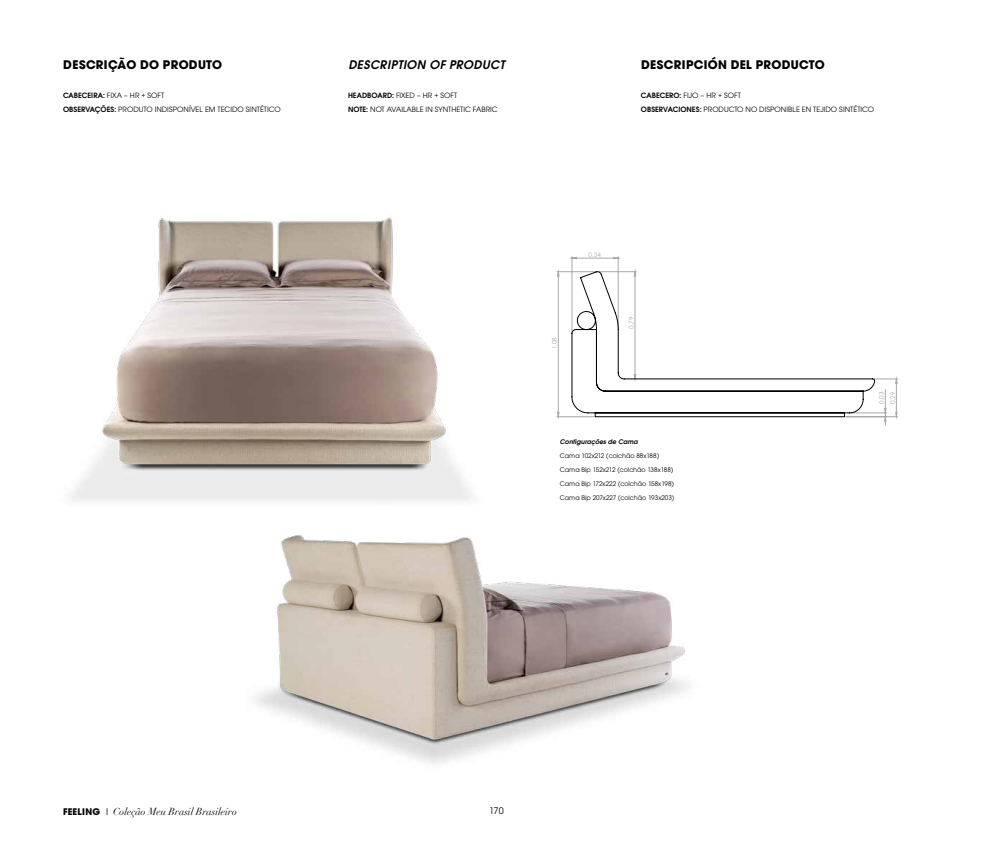
<style>
.page{position:relative;width:993px;height:851px;background:#fff}
.page>*{position:absolute;margin:0;border:0;box-sizing:border-box;transform-origin:0 0}
.t1{font:700 13px "Avalon";letter-spacing:.02em;color:#000}
.t2{font:italic 600 13px "Avalon";letter-spacing:.03em;color:#000}
.t3{font:italic 10px "Didot";color:#000}
.t4{font:700 10px "Avalon";letter-spacing:.025em;color:#000}
.t5{font:10px "Avalon";color:#000}
.t6{font:8px/14px "Avalon";color:#000}
.t7{font:7px/14px "Avalon";color:#000}
.t8{font:italic 600 7px "Avalon";color:#000}
.t9{font:6.3px "Century Gothic";color:#a8a8a8}
.s1{font-weight:600}
.s2{font-weight:400}
.s3{font-family:"Didot";font-weight:400;font-style:italic}
.s4{font-family:"Avalon";font-weight:700;font-style:normal}
.s5{font-family:"Avalon";font-style:normal}
</style>
<div class="page">
<img style="left:69px;top:217px;width:401px;height:285px">
<img style="left:229px;top:493px;width:460px;height:271px">
<hr style="left:618px;top:257px;width:1px;height:71px;background:#a8a8a8">
<hr style="left:571px;top:257px;width:1px;height:75px;background:#a8a8a8">
<hr style="left:556px;top:271px;width:40px;height:1px;background:#a8a8a8">
<hr style="left:556px;top:416px;width:37px;height:1px;background:#a8a8a8">
<svg style="left:571px;top:257px;width:47px;height:2px"></svg>
<svg style="left:557px;top:272px;width:316px;height:148px"></svg>
<svg style="left:873px;top:378px;width:24px;height:47px"></svg>
<svg style="left:571px;top:271px;width:303px;height:146px"></svg>
<h1 class="t1" style="left:63px;top:57px;width:160px">DESCRIÇÃO DO PRODUTO</h1>
<h1 class="t2" style="left:348px;top:57px;width:158px">DESCRIPTION OF PRODUCT</h1>
<h1 class="t1" style="left:641px;top:57px;width:185px">DESCRIPCIÓN DEL PRODUCTO</h1>
<p class="t6" style="left:63px;top:88px;width:219px"><span class="s1">CABECEIRA:</span> FIXA – HR + SOFT<br><span class="s1">OBSERVAÇÕES:</span> PRODUTO INDISPONÍVEL EM TECIDO SINTÉTICO</p>
<p class="t6" style="left:348px;top:88px;width:151px"><span class="s1">HEADBOARD:</span> FIXED – HR + SOFT<br><span class="s1">NOTE:</span> NOT AVAILABLE IN SYNTHETIC FABRIC</p>
<p class="t6" style="left:640px;top:88px;width:235px"><span class="s1">CABECERO:</span> FIJO – HR + SOFT<br><span class="s1">OBSERVACIONES:</span> PRODUCTO NO DISPONIBLE EN TEJIDO SINTÉTICO</p>
<p class="t9" style="left:550px;top:349px;width:14px;rotate:-90deg">1,08</p>
<p class="t9" style="left:588px;top:250px;width:14px">0,34</p>
<p class="t9" style="left:627px;top:329px;width:14px;rotate:-90deg">0,79</p>
<p class="t8" style="left:559px;top:437px;width:79px">Configurações de Cama</p>
<p class="t7" style="left:559px;top:448px;width:116px">Cama 102x212 (colchão 88x188)<br>Cama Bip 152x212 (colchão 138x188)<br>Cama Bip 172x222 (colchão 158x198)<br>Cama Bip 207x227 (colchão 193x203)</p>
<p class="t4" style="left:68px;top:804px;width:184px">F ELING ESTOFADOS <span class="s2">I</span> <span class="s3">Coleção Cot diano</span></p>
<p class="t5" style="left:489px;top:805px;width:16px">170</p>
<p class="t3" style="left:63px;top:804px;width:175px"><span class="s4">FEELING</span> <span class="s5">I</span> Coleção Meu Brasil Brasileiro</p>
<p class="t9" style="left:877px;top:404px;width:14px;rotate:-90deg">0,03</p>
<p class="t9" style="left:888px;top:404px;width:14px;rotate:-90deg">0,29</p>
</div>
